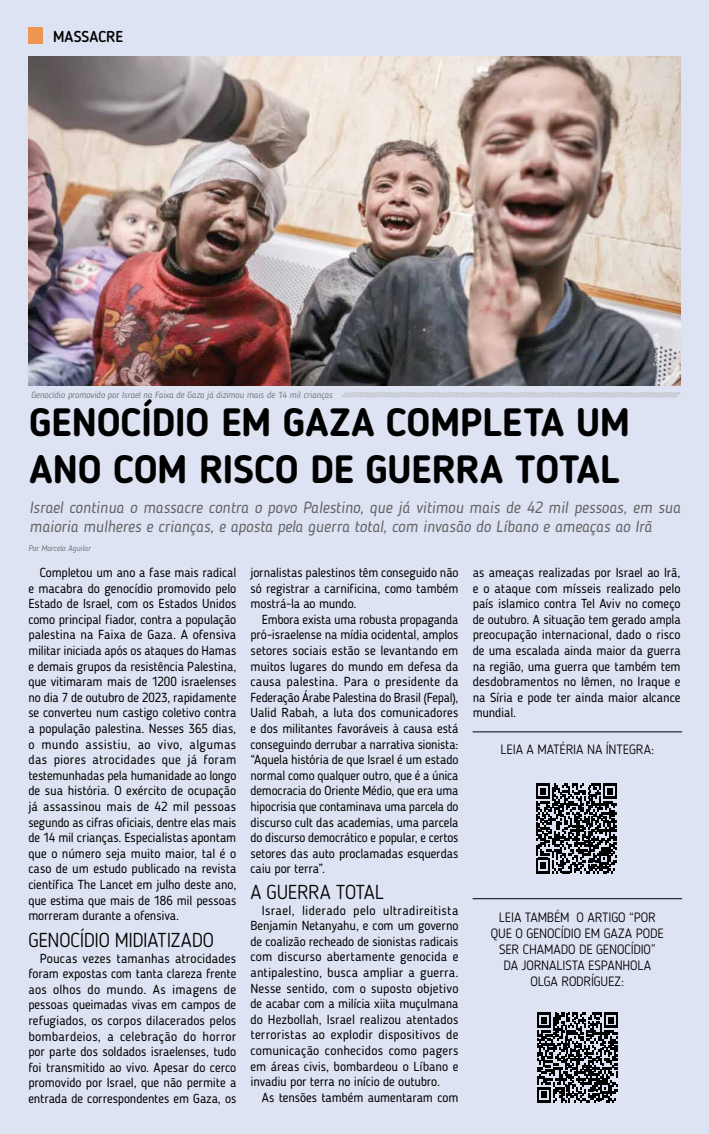
<style>
.page{position:relative;width:709px;height:1134px;background:#dde3f3}
.page>*{position:absolute;margin:0;border:0;box-sizing:border-box;transform-origin:0 0}
.t1{font:700 39.2px/47px "Blogger Sans";color:#000}
.t2{font:300 20px "Blogger Sans";letter-spacing:-.015em;color:#000}
.t3{font:italic 16.1px/19.3px "Blogger Sans";color:#636466}
.t4{font:500 15.7px "Blogger Sans";color:#000}
.t5{font:300 13.4px/16.1px "Blogger Sans";letter-spacing:-.01em;color:#000;text-align:center}
.t6{font:13px/15.6px "Blogger Sans";letter-spacing:-.01em;color:#000;text-align:justify}
.t7{font:italic 300 9px "Blogger Sans";color:#636466}
.t8{font:italic 300 8px "Blogger Sans";color:#636466}
.t9{font:300 8px "Blogger Sans";letter-spacing:-.005em;color:#fff}
</style>
<div class="page">
<div style="left:28px;top:27px;width:15px;height:16px;background:#ef9553"></div>
<img style="left:28px;top:57px;width:652px;height:328px">
<svg style="left:342px;top:392px;width:339px;height:6px"></svg>
<svg style="left:536px;top:783px;width:81px;height:90px"></svg>
<svg style="left:537px;top:1013px;width:81px;height:89px"></svg>
<hr style="left:472px;top:731px;width:210px;height:1px;background:#000">
<hr style="left:472px;top:898px;width:210px;height:1px;background:#000">
<p class="t4" style="left:53px;top:27px;width:72px">MASSACRE</p>
<p class="t9" style="left:651px;top:366px;width:35px;rotate:-90deg">Foto: IRNA</p>
<p class="t7" style="left:31px;top:389px;width:303px">Genocídio promovido por Israel na Faixa de Gaza já dizimou mais de 14 mil crianças</p>
<h1 class="t1" style="left:30px;top:398px;width:602px">GENOCÍDIO EM GAZA COMPLETA UM<br>ANO COM RISCO DE GUERRA TOTAL</h1>
<p class="t3" style="left:30px;top:498px;width:652px">Israel continua o massacre contra o povo Palestino, que já vitimou mais de 42 mil pessoas, em sua maioria mulheres e crianças, e aposta pela guerra total, com invasão do Líbano e ameaças ao Irã</p>
<p class="t8" style="left:28px;top:543px;width:64px">Por Marcelo Aguilar</p>
<p class="t6" style="left:28px;top:564px;width:209px;text-indent:11px">Completou um ano a fase mais radical e macabra do genocídio promovido pelo Estado de Israel, com os Estados Unidos como principal fiador, contra a população palestina na Faixa de Gaza. A ofensiva militar iniciada após os ataques do Hamas e demais grupos da resistência Palestina, que vitimaram mais de 1200 israelenses no dia 7 de outubro de 2023, rapidamente se converteu num castigo coletivo contra a população palestina. Nesses 365 dias, o mundo assistiu, ao vivo, algumas das piores atrocidades que já foram testemunhadas pela humanidade ao longo de sua história. O exército de ocupação já assassinou mais de 42 mil pessoas segundo as cifras oficiais, dentre elas mais de 14 mil crianças. Especialistas apontam que o número seja muito maior, tal é o caso de um estudo publicado na revista científica The Lancet em julho deste ano, que estima que mais de 186 mil pessoas morreram durante a ofensiva.</p>
<h2 class="t2" style="left:28px;top:928px;width:187px">GENOCÍDIO MIDIATIZADO</h2>
<p class="t6" style="left:28px;top:950px;width:209px;text-indent:11px">Poucas vezes tamanhas atrocidades foram expostas com tanta clareza frente aos olhos do mundo. As imagens de pessoas queimadas vivas em campos de refugiados, os corpos dilacerados pelos bombardeios, a celebração do horror por parte dos soldados israelenses, tudo foi transmitido ao vivo. Apesar do cerco promovido por Israel, que não permite a entrada de correspondentes em Gaza, os</p>
<p class="t6" style="left:250px;top:564px;width:209px">jornalistas palestinos têm conseguido não só registrar a carnificina, como também mostrá-la ao mundo.</p>
<p class="t6" style="left:250px;top:611px;width:209px;text-indent:11px">Embora exista uma robusta propaganda pró-israelense na mídia ocidental, amplos setores sociais estão se levantando em muitos lugares do mundo em defesa da causa palestina. Para o presidente da Federação Árabe Palestina do Brasil (Fepal), Ualid Rabah, a luta dos comunicadores e dos militantes favoráveis à causa está conseguindo derrubar a narrativa sionista: “Aquela história de que Israel é um estado normal como qualquer outro, que é a única democracia do Oriente Médio, que era uma hipocrisia que contaminava uma parcela do discurso cult das academias, uma parcela do discurso democrático e popular, e certos setores das auto proclamadas esquerdas caiu por terra”.</p>
<h2 class="t2" style="left:250px;top:880px;width:135px">A GUERRA TOTAL</h2>
<p class="t6" style="left:250px;top:902px;width:209px;text-indent:11px">Israel, liderado pelo ultradireitista Benjamin Netanyahu, e com um governo de coalizão recheado de sionistas radicais com discurso abertamente genocida e antipalestino, busca ampliar a guerra.<br>Nesse sentido, com o suposto objetivo de acabar com a milícia xiita muçulmana do Hezbollah, Israel realizou atentados terroristas ao explodir dispositivos de comunicação conhecidos como pagers em áreas civis, bombardeou o Líbano e invadiu por terra no início de outubro.</p>
<p class="t6" style="left:262px;top:1089px;width:198px">As tensões também aumentaram com</p>
<p class="t6" style="left:472px;top:564px;width:209px">as ameaças realizadas por Israel ao Irã, e o ataque com mísseis realizado pelo país islamico contra Tel Aviv no começo de outubro. A situação tem gerado ampla preocupação internacional, dado o risco de uma escalada ainda maior da guerra na região, uma guerra que também tem desdobramentos no Iêmen, no Iraque e na Síria e pode ter ainda maior alcance mundial.</p>
<p class="t5" style="left:500px;top:741px;width:155px">LEIA A MATÉRIA NA ÍNTEGRA:</p>
<p class="t5" style="left:491px;top:909px;width:174px">LEIA TAMBÉM O ARTIGO “POR<br>QUE O GENOCÍDIO EM GAZA PODE<br>SER CHAMADO DE GENOCÍDIO”<br>DA JORNALISTA ESPANHOLA<br>OLGA RODRÍGUEZ:</p>
</div>
